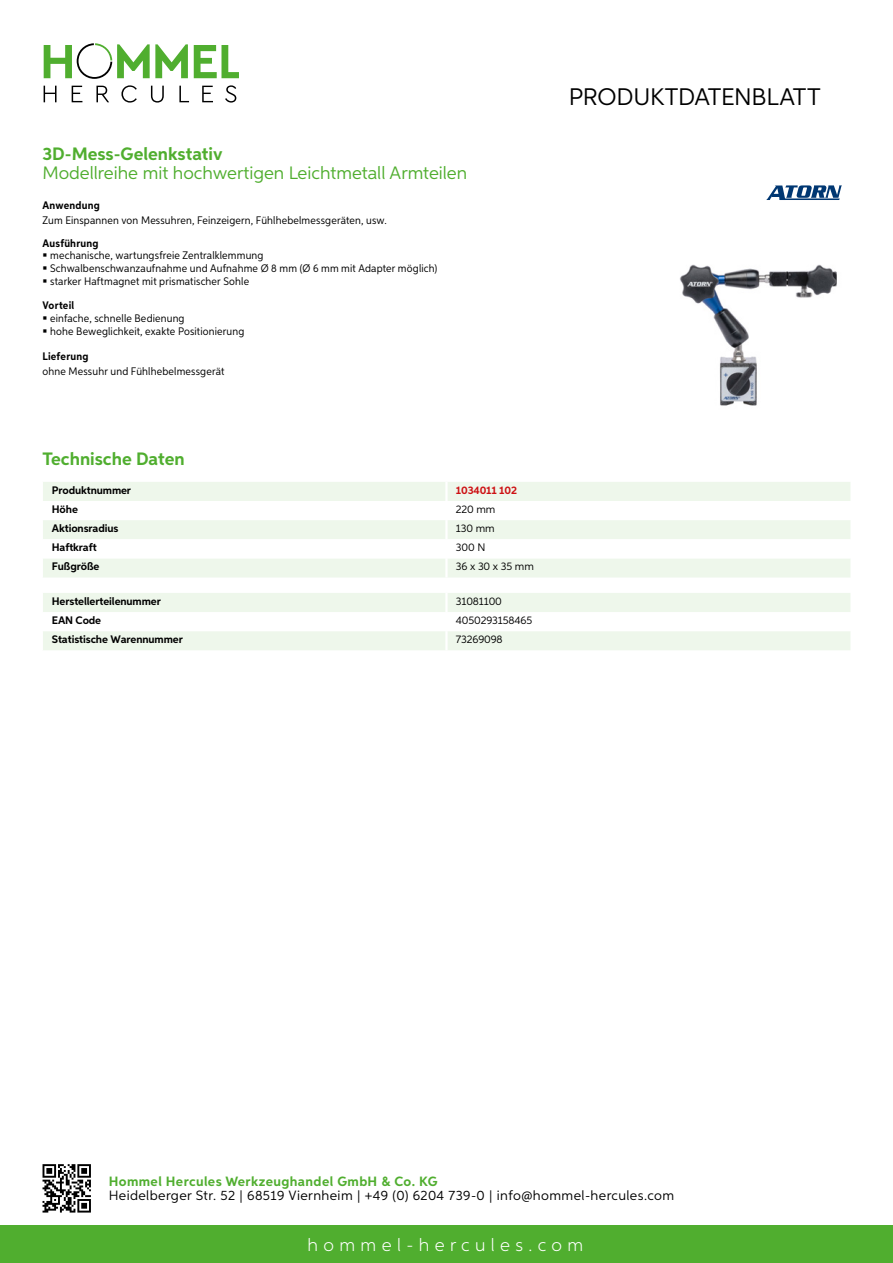
<style>
.page{position:relative;width:893px;height:1263px;background:#fff}
.page>*{position:absolute;margin:0;border:0;box-sizing:border-box;transform-origin:0 0}
.t1{font:24px "Aspira";letter-spacing:-.01em;color:#000}
.t2{font:18px "Aspira";color:#50ae2f}
.t3{font:700 18px "Aspira";color:#50ae2f}
.t4{font:300 18px "Aspira";letter-spacing:.3em;color:#fff}
.t5{font:13.5px "Aspira";letter-spacing:.03em;color:#000}
.t6{font:700 13.5px "Aspira";letter-spacing:.03em;color:#50ae2f}
.t7{font:10.95px/12.8px "Aspira Nar";letter-spacing:.015em;color:#000}
.t8{font:700 10.95px "Aspira";letter-spacing:-.01em;color:#000}
.t9{font:10.95px "Aspira";letter-spacing:-.01em;color:#000}
.t10{font:700 10.95px "Aspira Nar";letter-spacing:.02em;color:#000}
.t11{font:700 10.95px "Aspira";letter-spacing:-.01em;color:#cd1013}
</style>
<div class="page">
<div style="left:0;top:1226px;width:893px;height:37px;background:#50ae2f"></div>
<svg style="left:43px;top:1164px;width:48px;height:48px"></svg>
<svg style="left:194px;top:45px;width:45px;height:33px"></svg>
<svg style="left:44px;top:43px;width:144px;height:36px"></svg>
<svg style="left:44px;top:86px;width:13px;height:16px"></svg>
<svg style="left:72px;top:86px;width:10px;height:16px"></svg>
<svg style="left:96px;top:86px;width:13px;height:16px"></svg>
<svg style="left:121px;top:85px;width:16px;height:18px"></svg>
<svg style="left:151px;top:86px;width:13px;height:17px"></svg>
<svg style="left:179px;top:86px;width:10px;height:16px"></svg>
<svg style="left:202px;top:86px;width:11px;height:16px"></svg>
<svg style="left:225px;top:85px;width:11px;height:18px"></svg>
<div style="left:43px;top:482px;width:807px;height:95px;background:#eef7eb"></div>
<svg style="left:43px;top:501px;width:807px;height:57px"></svg>
<hr style="left:445px;top:482px;width:3px;height:19px;background:#fff">
<hr style="left:445px;top:501px;width:3px;height:19px;background:#fff">
<hr style="left:445px;top:520px;width:3px;height:19px;background:#fff">
<hr style="left:445px;top:539px;width:3px;height:19px;background:#fff">
<hr style="left:445px;top:558px;width:3px;height:19px;background:#fff">
<svg style="left:43px;top:593px;width:807px;height:57px"></svg>
<hr style="left:445px;top:631px;width:3px;height:19px;background:#fff">
<img style="left:680px;top:264px;width:157px;height:142px">
<svg style="left:766px;top:185px;width:76px;height:15px"></svg>
<h2 class="t3" style="left:43px;top:142px;width:182px">3D-Mess-Gelenkstativ</h2>
<h2 class="t2" style="left:43px;top:162px;width:426px">Modellreihe mit hochwertigen Leichtmetall Armteilen</h2>
<p class="t10" style="left:43px;top:199px;width:59px">Anwendung</p>
<p class="t7" style="left:43px;top:214px;width:346px">Zum Einspannen von Messuhren, Feinzeigern, Fühlhebelmessgeräten, usw.</p>
<p class="t10" style="left:43px;top:236px;width:58px">Ausführung</p>
<p class="t7" style="left:50px;top:249px;width:389px">mechanische, wartungsfreie Zentralklemmung<br>Schwalbenschwanzaufnahme und Aufnahme Ø 8 mm (Ø 6 mm mit Adapter möglich) starker Haftmagnet mit prismatischer Sohle</p>
<p class="t10" style="left:43px;top:299px;width:33px">Vorteil</p>
<p class="t7" style="left:50px;top:312px;width:196px">einfache, schnelle Bedienung<br>hohe Beweglichkeit, exakte Positionierung</p>
<p class="t10" style="left:43px;top:349px;width:47px">Lieferung</p>
<p class="t7" style="left:43px;top:365px;width:183px">ohne Messuhr und Fühlhebelmessgerät</p>
<h2 class="t3" style="left:43px;top:448px;width:144px">Technische Daten</h2>
<p class="t8" style="left:52px;top:483px;width:81px">Produktnummer</p>
<p class="t11" style="left:456px;top:483px;width:63px">1034011 102</p>
<p class="t8" style="left:52px;top:502px;width:28px">Höhe</p>
<p class="t9" style="left:456px;top:502px;width:41px">220 mm</p>
<p class="t8" style="left:52px;top:521px;width:68px">Aktionsradius</p>
<p class="t9" style="left:456px;top:522px;width:40px">130 mm</p>
<p class="t8" style="left:52px;top:541px;width:46px">Haftkraft</p>
<p class="t9" style="left:456px;top:541px;width:29px">300 N</p>
<p class="t8" style="left:52px;top:560px;width:49px">Fußgröße</p>
<p class="t9" style="left:456px;top:560px;width:80px">36 x 30 x 35 mm</p>
<p class="t8" style="left:52px;top:594px;width:111px">Herstellerteilenummer</p>
<p class="t9" style="left:456px;top:594px;width:48px">31081100</p>
<p class="t8" style="left:52px;top:613px;width:51px">EAN Code</p>
<p class="t9" style="left:456px;top:613px;width:78px">4050293158465</p>
<p class="t8" style="left:52px;top:633px;width:132px">Statistische Warennummer</p>
<p class="t9" style="left:456px;top:633px;width:48px">73269098</p>
<h1 class="t1" style="left:569px;top:82px;width:253px">Produktdatenblatt</h1>
<p class="t6" style="left:109px;top:1172px;width:330px">Hommel Hercules Werkzeughandel GmbH &amp; Co. KG</p>
<p class="t5" style="left:109px;top:1187px;width:567px">Heidelberger Str. 52 | 68519 Viernheim | +49 (0) 6204 739-0 | info@hommel-hercules.com</p>
<h2 class="t4" style="left:307px;top:1234px;width:277px">hommel-hercules.com</h2>
</div>
